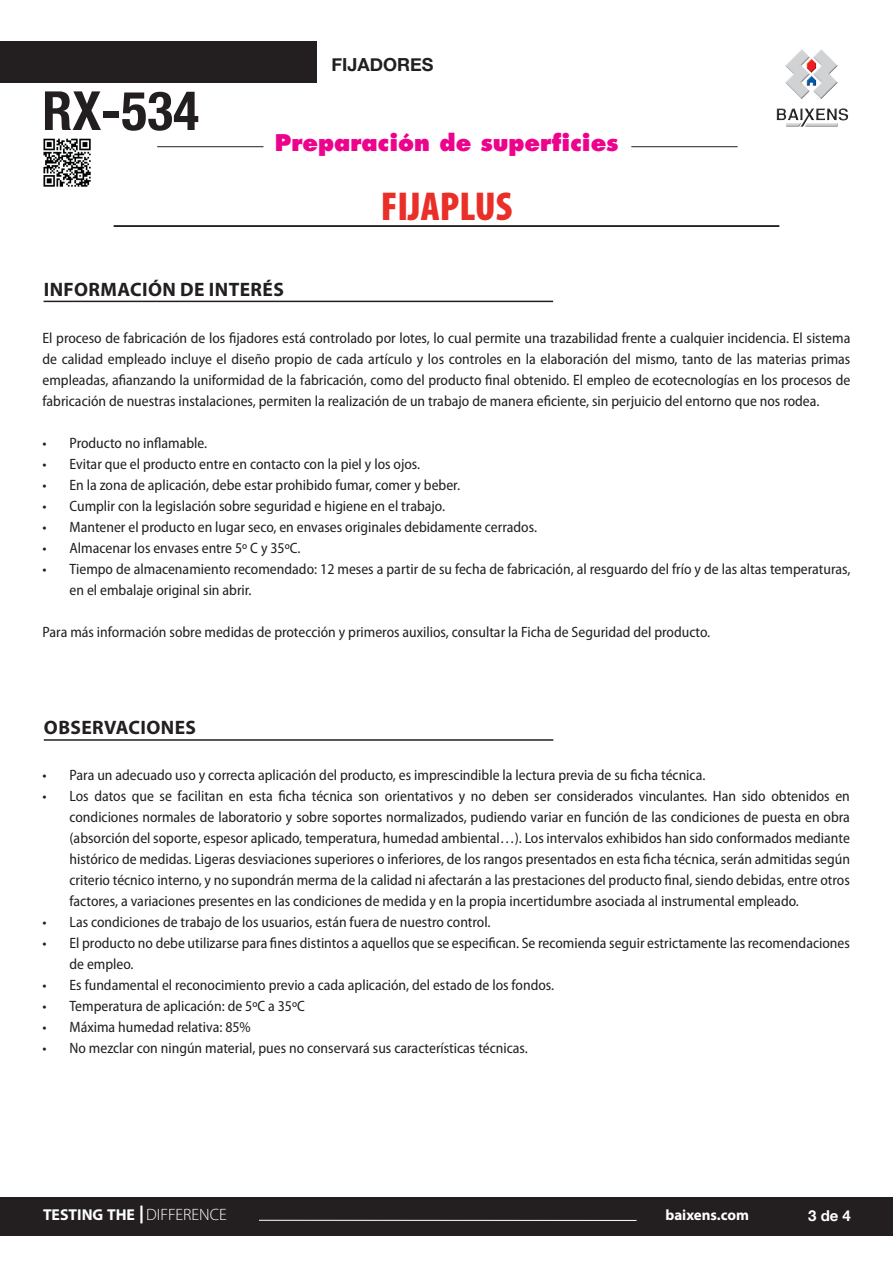
<style>
.page{position:relative;width:893px;height:1263px;background:#fff}
.page>*{position:absolute;margin:0;border:0;box-sizing:border-box;transform-origin:0 0}
.t1{font:700 condensed 54px "Helvetica Neue LT Com";color:#231f20}
.t2{font:900 condensed 40.5px "Myriad Pro";color:#ea2f29}
.t3{font:800 22.5px "Futura";color:#ed028c}
.t4{font:700 19.5px "Myriad Pro";letter-spacing:.02em;color:#231f20}
.t5{font:700 18px "Helvetica Neue";color:#231f20}
.t6{font:700 15.75px "Myriad Pro";color:#fff}
.t7{font:semi-condensed 15px/21px "Myriad Pro";color:#231f20;text-align:justify}
.t8{font:700 15px "Myriad Pro";color:#fff}
.t9{font:700 15px "Helvetica Neue";color:#fff}
.s1{font-weight:300;font-size:16.5px}
</style>
<div class="page">
<div style="left:0;top:42px;width:316px;height:41px;background:#231f20"></div>
<img style="left:776px;top:49px;width:73px;height:78px">
<hr style="left:114px;top:225px;width:665px;height:2px;background:#231f20">
<hr style="left:157px;top:146px;width:106px;height:1px;background:#231f20">
<hr style="left:631px;top:146px;width:107px;height:1px;background:#231f20">
<img style="left:43px;top:138px;width:48px;height:49px">
<hr style="left:44px;top:301px;width:509px;height:1px;background:#231f20">
<div style="left:0;top:1196px;width:893px;height:39px;background:#231f20"></div>
<hr style="left:140px;top:1205px;width:3px;height:18px;background:#fff">
<hr style="left:259px;top:1220px;width:378px;height:1px;background:#fff">
<hr style="left:44px;top:739px;width:509px;height:2px;background:#231f20">
<h1 class="t1" style="left:42px;top:78px;width:158px">RX-534</h1>
<p class="t5" style="left:331px;top:50px;width:104px">FIJADORES</p>
<h3 class="t3" style="left:275px;top:128px;width:345px">Preparación de superficies</h3>
<h2 class="t2" style="left:381px;top:184px;width:133px">FIJAPLUS</h2>
<h3 class="t4" style="left:44px;top:277px;width:242px">INFORMACIÓN DE INTERÉS</h3>
<p class="t7" style="left:43px;top:328px;width:809px">El proceso de fabricación de los fijadores está controlado por lotes, lo cual permite una trazabilidad frente a cualquier incidencia. El sistema de calidad empleado incluye el diseño propio de cada artículo y los controles en la elaboración del mismo, tanto de las materias primas empleadas, afianzando la uniformidad de la fabricación, como del producto final obtenido. El empleo de ecotecnologías en los procesos de fabricación de nuestras instalaciones, permiten la realización de un trabajo de manera eficiente, sin perjuicio del entorno que nos rodea.</p>
<p class="t7" style="left:43px;top:433px;width:166px">• Producto no inflamable.</p>
<p class="t7" style="left:43px;top:454px;width:379px">• Evitar que el producto entre en contacto con la piel y los ojos.</p>
<p class="t7" style="left:43px;top:475px;width:419px">• En la zona de aplicación, debe estar prohibido fumar, comer y beber.</p>
<p class="t7" style="left:43px;top:496px;width:404px">• Cumplir con la legislación sobre seguridad e higiene en el trabajo.</p>
<p class="t7" style="left:43px;top:517px;width:496px">• Mantener el producto en lugar seco, en envases originales debidamente cerrados.</p>
<p class="t7" style="left:43px;top:538px;width:260px">• Almacenar los envases entre 5º C y 35ºC.</p>
<p class="t7" style="left:70px;top:559px;width:782px;text-indent:-27px">• Tiempo de almacenamiento recomendado: 12 meses a partir de su fecha de fabricación, al resguardo del frío y de las altas temperaturas, en el embalaje original sin abrir.</p>
<p class="t7" style="left:43px;top:622px;width:669px">Para más información sobre medidas de protección y primeros auxilios, consultar la Ficha de Seguridad del producto.</p>
<h3 class="t4" style="left:44px;top:715px;width:154px">OBSERVACIONES</h3>
<p class="t7" style="left:43px;top:764px;width:664px">• Para un adecuado uso y correcta aplicación del producto, es imprescindible la lectura previa de su ficha técnica.</p>
<p class="t7" style="left:70px;top:785px;width:782px;text-indent:-27px">• Los datos que se facilitan en esta ficha técnica son orientativos y no deben ser considerados vinculantes. Han sido obtenidos en condiciones normales de laboratorio y sobre soportes normalizados, pudiendo variar en función de las condiciones de puesta en obra (absorción del soporte, espesor aplicado, temperatura, humedad ambiental…). Los intervalos exhibidos han sido conformados mediante histórico de medidas. Ligeras desviaciones superiores o inferiores, de los rangos presentados en esta ficha técnica, serán admitidas según criterio técnico interno, y no supondrán merma de la calidad ni afectarán a las prestaciones del producto final, siendo debidas, entre otros factores, a variaciones presentes en las condiciones de medida y en la propia incertidumbre asociada al instrumental empleado.</p>
<p class="t7" style="left:43px;top:911px;width:450px">• Las condiciones de trabajo de los usuarios, están fuera de nuestro control.</p>
<p class="t7" style="left:70px;top:932px;width:782px;text-indent:-27px">• El producto no debe utilizarse para fines distintos a aquellos que se especifican. Se recomienda seguir estrictamente las recomendaciones de empleo.</p>
<p class="t7" style="left:43px;top:974px;width:513px">• Es fundamental el reconocimiento previo a cada aplicación, del estado de los fondos.</p>
<p class="t7" style="left:43px;top:995px;width:264px">• Temperatura de aplicación: de 5ºC a 35ºC</p>
<p class="t7" style="left:43px;top:1016px;width:210px">• Máxima humedad relativa: 85%</p>
<p class="t7" style="left:43px;top:1037px;width:487px">• No mezclar con ningún material, pues no conservará sus características técnicas.</p>
<p class="t6" style="left:43px;top:1204px;width:185px">TESTING THE <span class="s1">DIFFERENCE</span></p>
<p class="t8" style="left:665px;top:1205px;width:85px">baixens.com</p>
<p class="t9" style="left:808px;top:1203px;width:44px">3 de 4</p>
</div>
